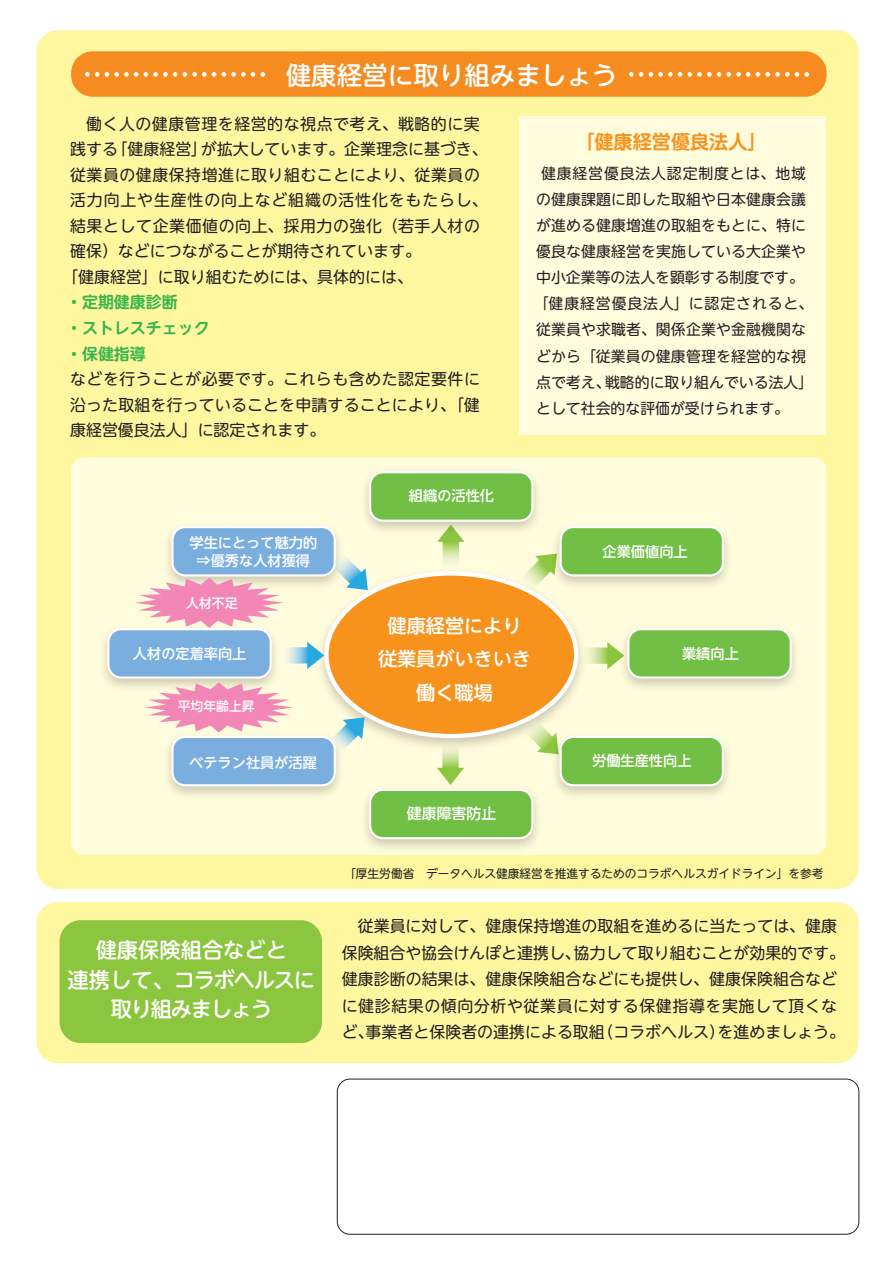
<style>
.page{position:relative;width:893px;height:1263px;background:#fff}
.page>*{position:absolute;margin:0;border:0;box-sizing:border-box;transform-origin:0 0}
.t1{font:500 25.5px "UD Shin M Go Pro";color:#fff}
.t2{font:500 21.3px/29.7px "UD Shin M Go Pro";letter-spacing:-.06em;color:#fff;text-align:center}
.t3{font:500 19.2px/33.5px "UD Shin Go NT Pro";color:#fff;text-align:center}
.t4{font:700 19.2px "UD Shin M Go Pro De";color:#f7931d}
.t5{font:15.9px/26.5px "UD Shin M Go Pro";letter-spacing:.005em;color:#231f20;text-align:justify}
.t6{font:15.9px "UD Shin M Go Pro";letter-spacing:.035em;color:#231f20}
.t7{font:15.9px "UD Shin M Go Pro";letter-spacing:.03em;color:#231f20}
.t8{font:15.9px "UD Shin M Go Pro";letter-spacing:.05em;color:#231f20}
.t9{font:700 15.9px/25.5px "UD Shin M Go Pro De";color:#3ab54a}
.t10{font:14.85px/26.1px "UD Shin M Go Pro";letter-spacing:.01em;color:#231f20}
.t11{font:500 14.85px "UD Shin Go NT Pro";color:#fff}
.t12{font:500 14.25px/18.3px "UD Shin Go NT Pro";color:#fff;text-align:center}
.t13{font:500 12.75px "UD Shin Go NT Pro";color:#fff}
.t14{font:11.7px "UD Shin M Go Pro";color:#231f20}
</style>
<div class="page">
<div style="left:36px;top:30px;width:823px;height:859px;background:#fff7a0;border-radius:21px"></div>
<div style="left:71px;top:457px;width:755px;height:398px;background:#fffcdd;border-radius:13px"></div>
<div style="left:36px;top:902px;width:823px;height:161px;background:#fff7a0;border-radius:21px"></div>
<div style="left:60px;top:920px;width:262px;height:123px;background:#8bc63e;border-radius:21px"></div>
<div style="left:71px;top:51px;width:755px;height:46px;background:#f68b1f;border-radius:21px"></div>
<div style="left:519px;top:116px;width:307px;height:318px;background:#fffcdd"></div>
<img style="left:322px;top:576px;width:259px;height:171px">
<div style="left:326px;top:573px;width:250px;height:163px;background:#f7931d;border-radius:50%"></div>
<div style="left:324px;top:571px;width:254px;height:167px;border:4px solid #fff;border-radius:50%"></div>
<svg style="left:437px;top:540px;width:27px;height:23px"></svg>
<svg style="left:349px;top:560px;width:19px;height:30px"></svg>
<svg style="left:286px;top:642px;width:38px;height:27px"></svg>
<svg style="left:327px;top:717px;width:38px;height:30px"></svg>
<svg style="left:437px;top:739px;width:27px;height:42px"></svg>
<svg style="left:521px;top:716px;width:38px;height:37px"></svg>
<svg style="left:579px;top:642px;width:35px;height:27px"></svg>
<svg style="left:519px;top:554px;width:28px;height:38px"></svg>
<img style="left:547px;top:529px;width:180px;height:66px">
<div style="left:561px;top:527px;width:162px;height:48px;background:#71bf44;border-radius:13px"></div>
<div style="left:560px;top:526px;width:164px;height:50px;border:2px solid #fff;border-radius:13px"></div>
<img style="left:547px;top:728px;width:180px;height:67px">
<div style="left:561px;top:737px;width:162px;height:48px;background:#71bf44;border-radius:13px"></div>
<div style="left:560px;top:736px;width:164px;height:50px;border:2px solid #fff;border-radius:13px"></div>
<img style="left:365px;top:474px;width:172px;height:66px">
<div style="left:370px;top:472px;width:162px;height:49px;background:#71bf44;border-radius:13px"></div>
<div style="left:369px;top:471px;width:164px;height:51px;border:2px solid #fff;border-radius:13px"></div>
<img style="left:365px;top:781px;width:172px;height:67px">
<div style="left:370px;top:790px;width:162px;height:48px;background:#71bf44;border-radius:13px"></div>
<div style="left:369px;top:789px;width:164px;height:50px;border:2px solid #fff;border-radius:13px"></div>
<img style="left:168px;top:529px;width:181px;height:66px">
<div style="left:172px;top:527px;width:163px;height:48px;background:#79aede;border-radius:13px"></div>
<div style="left:171px;top:526px;width:165px;height:50px;border:2px solid #fff;border-radius:13px"></div>
<img style="left:168px;top:728px;width:181px;height:67px">
<div style="left:172px;top:737px;width:163px;height:48px;background:#79aede;border-radius:13px"></div>
<div style="left:171px;top:736px;width:165px;height:50px;border:2px solid #fff;border-radius:13px"></div>
<img style="left:614px;top:631px;width:181px;height:56px">
<div style="left:628px;top:629px;width:163px;height:48px;background:#71bf44;border-radius:13px"></div>
<div style="left:627px;top:628px;width:165px;height:51px;border:2px solid #fff;border-radius:13px"></div>
<img style="left:104px;top:631px;width:171px;height:56px">
<div style="left:108px;top:629px;width:163px;height:48px;background:#79aede;border-radius:13px"></div>
<div style="left:107px;top:628px;width:165px;height:51px;border:2px solid #fff;border-radius:13px"></div>
<svg style="left:135px;top:578px;width:148px;height:50px"></svg>
<svg style="left:145px;top:682px;width:148px;height:51px"></svg>
<div style="left:337px;top:1079px;width:522px;height:155px;border:1px solid #231f20;border-radius:13px"></div>
<svg style="left:85px;top:72px;width:14px;height:5px"></svg>
<svg style="left:105px;top:72px;width:33px;height:5px"></svg>
<svg style="left:144px;top:72px;width:33px;height:5px"></svg>
<svg style="left:183px;top:72px;width:82px;height:5px"></svg>
<svg style="left:629px;top:72px;width:180px;height:5px"></svg>
<h1 class="t1" style="left:286px;top:55px;width:333px">健康経営に取り組みましょう</h1>
<p class="t6" style="left:70px;top:111px;width:411px">　働く人の健康管理を経営的な視点で考え、戦略的に実</p>
<p class="t5" style="left:70px;top:135px;width:419px">践する「健康経営」が拡大しています。企業理念に基づき、</p>
<p class="t7" style="left:70px;top:162px;width:411px">従業員の健康保持増進に取り組むことにより、従業員の</p>
<p class="t8" style="left:70px;top:187px;width:419px">活力向上や生産性の向上など組織の活性化をもたらし、</p>
<p class="t6" style="left:70px;top:213px;width:411px">結果として企業価値の向上、採用力の強化（若手人材の</p>
<p class="t5" style="left:70px;top:237px;width:352px">確保）などにつながることが期待されています。</p>
<p class="t5" style="left:62px;top:263px;width:352px">「健康経営」に取り組むためには、具体的には、</p>
<p class="t9" style="left:66px;top:289px;width:145px">・定期健康診断<br>・ストレスチェック・保健指導</p>
<p class="t5" style="left:70px;top:365px;width:411px;line-height:25.5px">などを行うことが必要です。これらも含めた認定要件に沿った取組を行っていることを申請することにより、「健康経営優良法人」に認定されます。</p>
<p class="t4" style="left:575px;top:126px;width:193px">「健康経営優良法人」</p>
<p class="t10" style="left:534px;top:160px;width:281px;text-indent:7px">健康経営優良法人認定制度とは、地域の健康課題に即した取組や日本健康会議が進める健康増進の取組をもとに、特に優良な健康経営を実施している大企業や中小企業等の法人を顕彰する制度です。「健康経営優良法人」に認定されると、従業員や求職者、関係企業や金融機関などから「従業員の健康管理を経営的な視点で考え、戦略的に取り組んでいる法人」として社会的な評価が受けられます。</p>
<p class="t12" style="left:189px;top:533px;width:129px">学生にとって魅力的⇒優秀な人材獲得</p>
<p class="t13" style="left:186px;top:593px;width:53px">人材不足</p>
<p class="t12" style="left:133px;top:644px;width:115px">人材の定着率向上</p>
<p class="t13" style="left:178px;top:696px;width:78px">平均年齢上昇</p>
<p class="t12" style="left:409px;top:486px;width:87px">組織の活性化</p>
<p class="t3" style="left:378px;top:608px;width:155px">健康経営により従業員がいきいき働く職場</p>
<p class="t12" style="left:603px;top:542px;width:87px">企業価値向上</p>
<p class="t12" style="left:682px;top:644px;width:58px">業績向上</p>
<p class="t12" style="left:189px;top:753px;width:129px">ベテラン社員が活躍</p>
<p class="t12" style="left:592px;top:751px;width:101px">労働生産性向上</p>
<p class="t11" style="left:407px;top:801px;width:91px">健康障害防止</p>
<h2 class="t2" style="left:68px;top:934px;width:249px">健康保険組合などと<br>連携して、コラボヘルスに取り組みましょう</h2>
<p class="t14" style="left:344px;top:864px;width:481px">「厚生労働省　データヘルス健康経営を推進するためのコラボヘルスガイドライン」を参考</p>
<p class="t5" style="left:342px;top:912px;width:505px;text-align:left">　従業員に対して、健康保持増進の取組を進めるに当たっては、健康保険組合や協会けんぽと連携し、協力して取り組むことが効果的です。健康診断の結果は、健康保険組合などにも提供し、健康保険組合などに健診結果の傾向分析や従業員に対する保健指導を実施して頂くなど、事業者と保険者の連携による取組（コラボヘルス）を進めましょう。</p>
</div>
